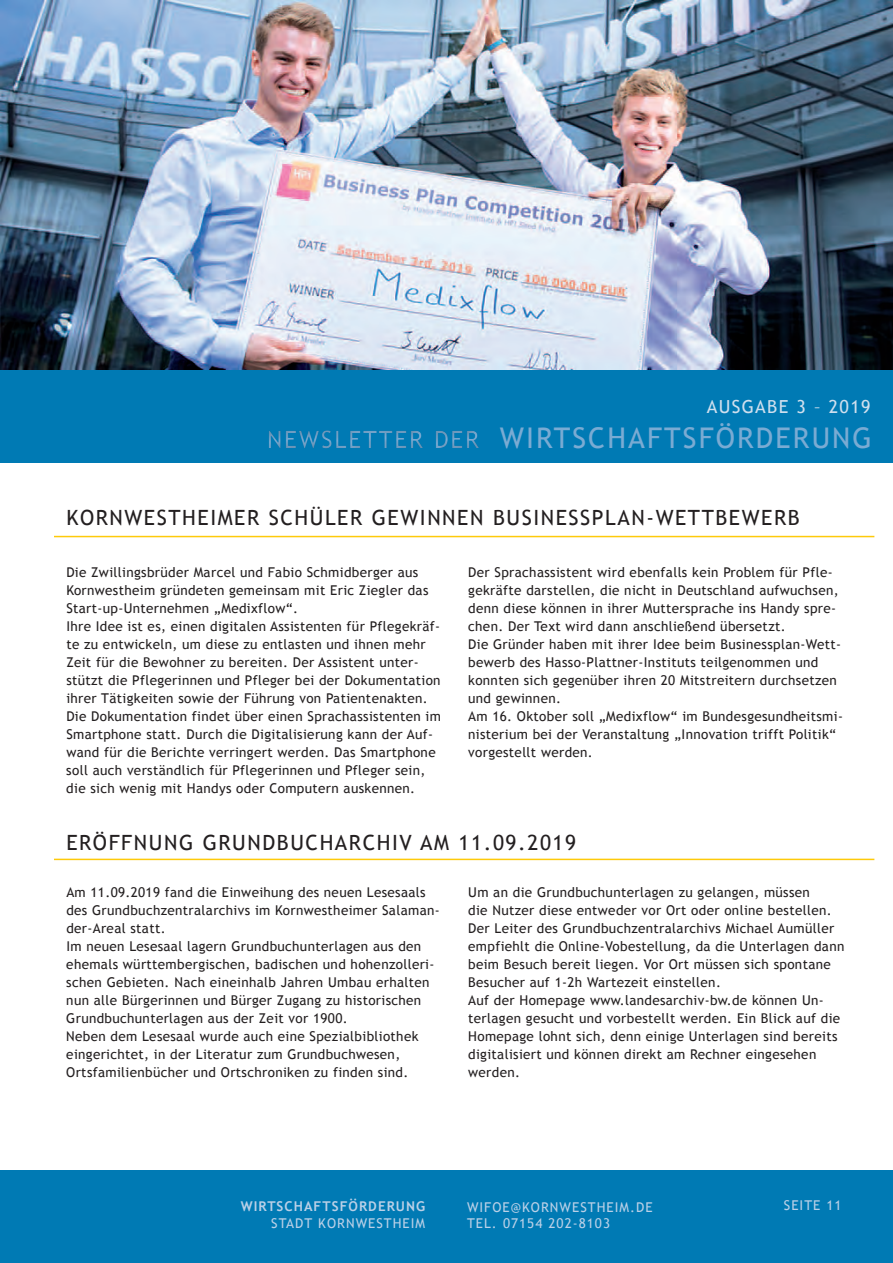
<style>
.page{position:relative;width:893px;height:1263px;background:#fff}
.page>*{position:absolute;margin:0;border:0;box-sizing:border-box;transform-origin:0 0}
.t1{font:28.5px "Trebuchet MS";letter-spacing:.075em;color:#7aabd3}
.t2{font:21px "Trebuchet MS";letter-spacing:.075em;color:#231f20}
.t3{font:18px "Trebuchet MS";letter-spacing:.075em;color:#cfdfee}
.t4{font:13.5px/18px "Trebuchet MS";letter-spacing:.025em;color:#231f20}
.t5{font:13.5px/16.2px "Trebuchet MS";letter-spacing:.075em;color:#bad0e7}
.t6{font:700 13.5px "Trebuchet MS";letter-spacing:.075em;color:#bad0e7}
.s1{font-size:24px}
</style>
<div class="page">
<div style="left:0;top:369px;width:893px;height:93px;background:#007ab4"></div>
<div style="left:261px;top:425px;width:232px;height:33px;background:#231f20;opacity:.5"></div>
<div style="left:0;top:1170px;width:893px;height:93px;background:#007ab4"></div>
<img style="left:0;top:0;width:893px;height:370px">
<hr style="left:54px;top:536px;width:820px;height:1px;background:#feca0a">
<hr style="left:54px;top:859px;width:820px;height:1px;background:#feca0a">
<h3 class="t3" style="left:707px;top:395px;width:165px">Ausgabe 3 – 2019</h3>
<h1 class="t1" style="left:267px;top:420px;width:606px"><span class="s1">Newsletter der</span> Wirtschaftsförderung</h1>
<h2 class="t2" style="left:66px;top:504px;width:735px">Kornwestheimer Schüler gewinnen Bu sinessplan-Wettbewerb</h2>
<p class="t4" style="left:66px;top:563px;width:376px">Die Zwillingsbrüder Marcel und Fabio Schmidberger aus Kornwestheim gründeten gemeinsam mit Eric Ziegler das Start-up-Unternehmen „Medixflow“.<br>I hre I dee ist es, einen digitalen Assistenten für Pflegekräf&shy;te zu entwickeln, um diese zu entlasten und ihnen mehr Zeit für die Bewohner zu bereiten. Der Assistent unter&shy;stützt die Pflegerinnen und Pfleger bei der Dokumentation ihrer Tätigkeiten sowie der Führung von Patientenakten.<br>Die Dokumentation findet über einen Sprachassistenten im Smartphone statt. Durch die Digitalisierung kann der Auf&shy;wand für die Berichte verringert werden. Das Smartphone soll auch verständlich für Pflegerinnen und Pfleger sein, die sich wenig mit Handys oder Computern auskennen.</p>
<p class="t4" style="left:468px;top:563px;width:376px">Der Sprachassistent wird ebenfalls kein Problem für Pfle&shy;gekräfte darstellen, die nicht in Deutschland aufwuchsen, denn diese können in ihrer Muttersprache ins Handy spre&shy;chen. Der Text wird dann anschließend übersetzt.<br>Die Gründer haben mit ihrer Idee beim Businessplan-Wett&shy;bewerb des Hasso-Plattner-I nstituts teilgenommen und konnten sich gegenüber ihren 20 Mitstreitern durchsetzen und gewinnen.<br>Am 16. Oktober soll „Medixflow“ im Bundesgesundheitsmi&shy;nisterium bei der Veranstaltung „I nnovation trifft Politik“ vorgestellt werden.</p>
<h2 class="t2" style="left:66px;top:829px;width:511px">Eröffnung Grundbucharchiv am 11.09.2019</h2>
<p class="t4" style="left:66px;top:883px;width:375px">Am 11.09.2019 fand die Einweihung des neuen Lesesaals des Grundbuchzentralarchivs im Kornwestheimer Salaman&shy;der-Areal statt.<br>I m neuen Lesesaal lagern Grundbuchunterlagen aus den ehemals württembergischen, badischen und hohenzolleri&shy;schen Gebieten. Nach eineinhalb Jahren Umbau erhalten nun alle Bürgerinnen und Bürger Zugang zu historischen Grundbuchunterlagen aus der Zeit vor 1900.<br>Neben dem Lesesaal wurde auch eine Spezialbibliothek eingerichtet, in der Literatur zum Grundbuchwesen, Ortsfamilienbücher und Ortschroniken zu finden sind.</p>
<p class="t4" style="left:468px;top:883px;width:378px">Um an die Grundbuchunterlagen zu gelangen, müssen<br>die Nutzer diese entweder vor Ort oder online bestellen.<br>Der Leiter des Grundbuchzentralarchivs Michael Aumüller empfiehlt die Online-Vobestellung, da die Unterlagen dann beim Besuch bereit liegen. Vor Ort müssen sich spontane Besucher auf 1-2h Wartezeit einstellen.<br>Auf der Homepage www.landesarchiv-bw.de können Un&shy;terlagen gesucht und vorbestellt werden. Ein Blick auf die Homepage lohnt sich, denn einige Unterlagen sind bereits digitalisiert und können direkt am Rechner eingesehen werden.</p>
<p class="t6" style="left:241px;top:1198px;width:186px">WIRTSCHAFTSFÖRDERUNG</p>
<p class="t5" style="left:271px;top:1214px;width:155px">stadt kornwestheim</p>
<p class="t5" style="left:467px;top:1199px;width:187px">wifoe@kornwestheim.de tel. 07154 202-8103</p>
<p class="t5" style="left:784px;top:1197px;width:59px">seite 11</p>
</div>
